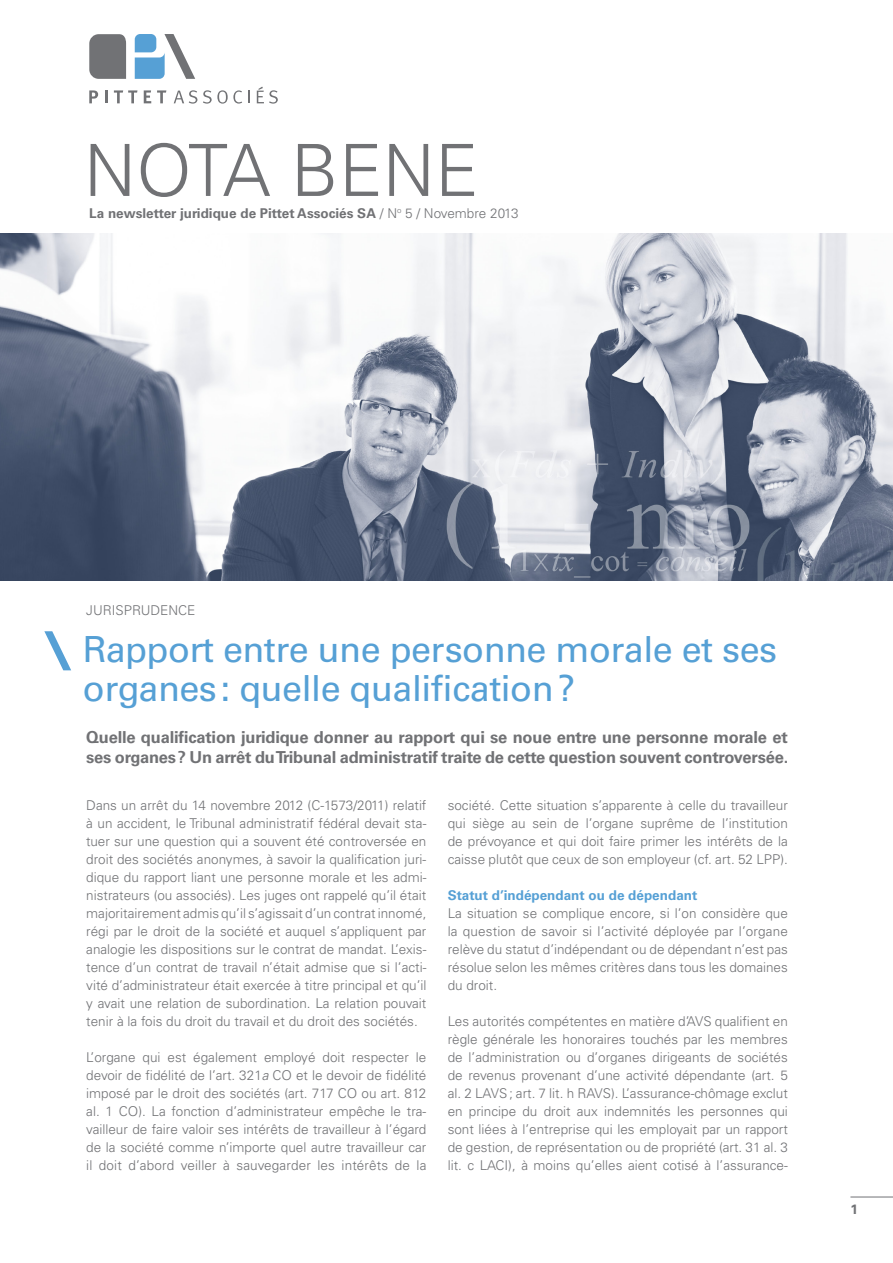
<style>
.page{position:relative;width:893px;height:1263px;background:#fff}
.page>*{position:absolute;margin:0;border:0;box-sizing:border-box;transform-origin:0 0}
.t1{font:300 72px "Univers";color:#717275}
.t2{font:36px/39px "Univers";letter-spacing:-.015em;color:#56a0d5}
.t3{font:700 16.5px/19.8px "Univers";letter-spacing:-.01em;color:#717275}
.t4{font:300 13.5px/18px "Univers";color:#717275;text-align:justify}
.t5{font:700 13.5px "Univers";color:#717275}
.t6{font:700 13.5px "Univers";color:#56a0d5}
.s1{font-weight:300}
.s2{font-style:italic}
</style>
<div class="page">
<img style="left:0;top:234px;width:893px;height:346px">
<hr style="left:850px;top:1197px;width:43px;height:1px;background:#717275">
<svg style="left:89px;top:90px;width:9px;height:13px"></svg>
<svg style="left:105px;top:90px;width:2px;height:13px"></svg>
<svg style="left:114px;top:90px;width:23px;height:13px"></svg>
<svg style="left:144px;top:90px;width:7px;height:13px"></svg>
<svg style="left:157px;top:90px;width:9px;height:13px"></svg>
<svg style="left:174px;top:90px;width:23px;height:14px"></svg>
<svg style="left:203px;top:90px;width:39px;height:14px"></svg>
<svg style="left:248px;top:91px;width:2px;height:12px"></svg>
<svg style="left:257px;top:87px;width:21px;height:17px"></svg>
<svg style="left:89px;top:34px;width:37px;height:45px;background:#77787b"></svg>
<svg style="left:135px;top:34px;width:60px;height:45px"></svg>
<svg style="left:44px;top:631px;width:27px;height:39px"></svg>
<h1 class="t1" style="left:84px;top:127px;width:396px">NOTA BENE</h1>
<p class="t5" style="left:89px;top:205px;width:431px">La newsletter juridique de Pittet Associés SA <span class="s1">/ N</span><sup>o</sup> <span class="s1">5 / Novembre 2013</span></p>
<p class="t4" style="left:86px;top:601px;width:25px">Jurispr</p>
<p class="t4" style="left:141px;top:601px;width:20px">udence</p>
<h2 class="t2" style="left:83px;top:630px;width:696px">Rapport entre une personne morale et ses organes: quelle qualification?</h2>
<p class="t3" style="left:86px;top:728px;width:704px">Quelle qualification juridique donner au rapport qui se noue entre une personne morale et ses organes? Un arrêt du Tribunal administratif traite de cette question souvent controversée.</p>
<p class="t4" style="left:86px;top:796px;width:342px">Dans un arrêt du 14 novembre 2012 (C-1573/2011) relatif à un accident, le Tribunal administratif fédéral devait sta&shy;tuer sur une question qui a souvent été controversée en droit des sociétés anonymes, à savoir la qualification juri&shy;dique du rapport liant une personne morale et les admi&shy;nistrateurs (ou associés). Les juges ont rappelé qu’il était majoritairement admis qu’il s’agissait d’un contrat innomé, régi par le droit de la société et auquel s’appliquent par analogie les dispositions sur le contrat de mandat. L’exis&shy;tence d’un contrat de travail n’était admise que si l’acti&shy;vité d’administrateur était exercée à titre principal et qu’il y avait une relation de subordination. La relation pouvait tenir à la fois du droit du travail et du droit des sociétés.</p>
<p class="t4" style="left:86px;top:1048px;width:342px">L’organe qui est également employé doit respecter le devoir de fidélité de l’art. 321<span class="s2">a</span> CO et le devoir de fidélité imposé par le droit des sociétés (art. 717 CO ou art. 812 al. 1 CO). La fonction d’administrateur empêche le tra&shy;vailleur de faire valoir ses intérêts de travailleur à l’égard de la société comme n’importe quel autre travailleur car il doit d’abord veiller à sauvegarder les intérêts de la</p>
<p class="t4" style="left:448px;top:796px;width:342px">société. Cette situation s’apparente à celle du travailleur qui siège au sein de l’organe suprême de l’institution de prévoyance et qui doit faire primer les intérêts de la caisse plutôt que ceux de son employeur (cf. art. 52 LPP).</p>
<p class="t6" style="left:448px;top:887px;width:251px">Statut d’indépendant ou de dépendant</p>
<p class="t4" style="left:448px;top:904px;width:342px">La situation se complique encore, si l’on considère que la question de savoir si l’activité déployée par l’organe relève du statut d’indépendant ou de dépendant n’est pas résolue selon les mêmes critères dans tous les domaines du droit.</p>
<p class="t4" style="left:448px;top:1012px;width:342px">Les autorités compétentes en matière d’AVS qualifient en règle générale les honoraires touchés par les membres de l’administration ou d’organes dirigeants de sociétés de revenus provenant d’une activité dépendante (art. 5 al. 2 LAVS; art. 7 lit. h RAVS). L’assurance-chômage exclut en principe du droit aux indemnités les personnes qui sont liées à l’entreprise qui les employait par un rapport de gestion, de représentation ou de propriété (art. 31 al. 3 lit. c LACI), à moins qu’elles aient cotisé à l’assurance-</p>
<p class="t5" style="left:850px;top:1201px;width:9px">1</p>
</div>
